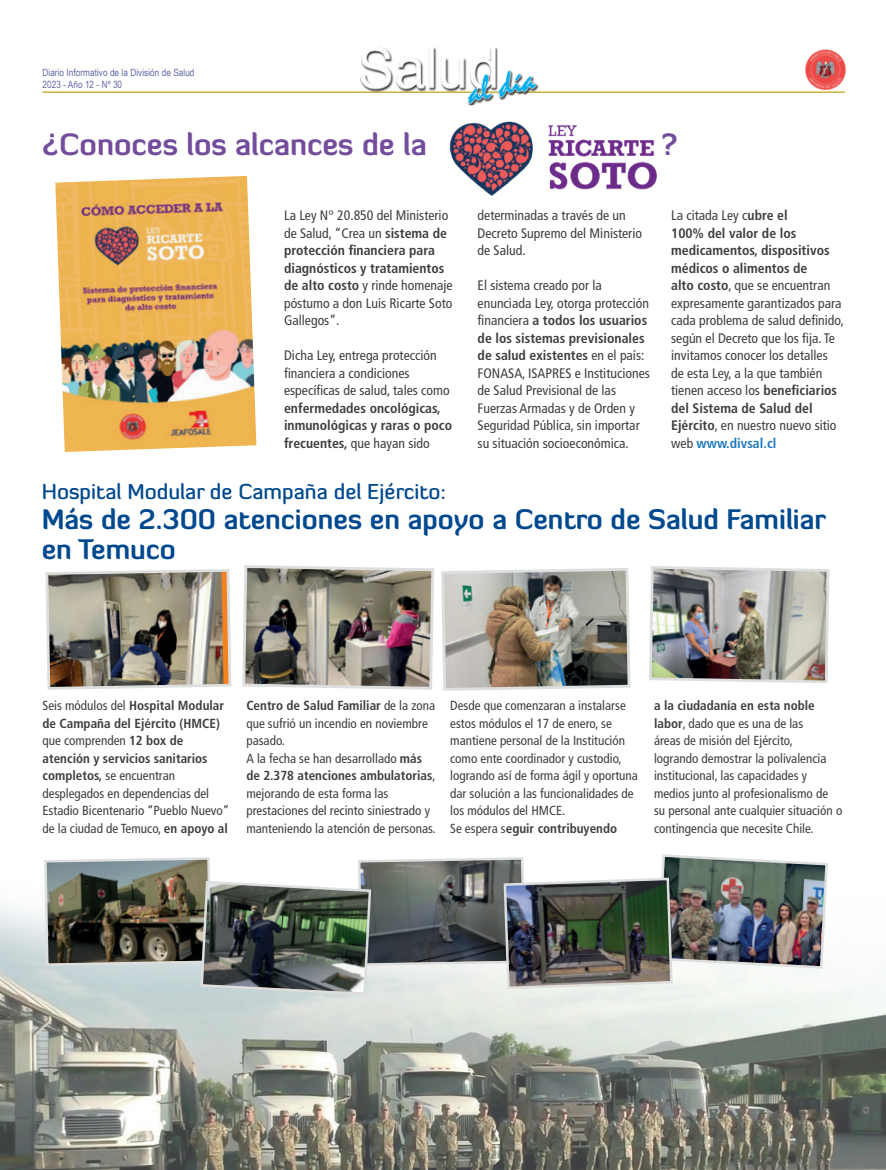
<style>
.page{position:relative;width:886px;height:1170px;background:#fff}
.page>*{position:absolute;margin:0;border:0;box-sizing:border-box;transform-origin:0 0}
.t1{font:700 30px "Diavlo";color:#744c9c}
.t2{font:700 27.5px/30px "Diavlo";color:#01498e}
.t3{font:500 21.25px "Diavlo";color:#01498e}
.t4{font:condensed 13.75px/17.5px "Frutiger LT Std";color:#3e3e3f}
.t5{font:700 condensed 13.75px/17.5px "Frutiger LT Std";color:#3e3e3f}
.t6{font:condensed 13.12px/17.5px "Frutiger LT Std";color:#3e3e3f}
.t7{font:10px/12px "Arial Narrow";letter-spacing:.005em;color:#6168a7}
.s1{font-weight:700}
.s2{font-weight:400}
.s3{font-weight:700;color:#1e79bf}
</style>
<div class="page">
<hr style="left:43px;top:92px;width:802px;height:1px;background:#bea21b">
<img style="left:0;top:905px;width:886px;height:264px">
<img style="left:348px;top:46px;width:195px;height:60px">
<img style="left:43px;top:854px;width:786px;height:142px">
<img style="left:45px;top:569px;width:187px;height:121px">
<img style="left:242px;top:565px;width:389px;height:126px">
<img style="left:649px;top:566px;width:181px;height:117px">
<img style="left:802px;top:49px;width:44px;height:44px">
<img style="left:55px;top:176px;width:201px;height:276px">
<img style="left:449px;top:121px;width:208px;height:75px">
<p class="t7" style="left:43px;top:66px;width:153px">Diario Informativo de la División de Salud<br>2023 - Año 12 - Nº 30</p>
<h1 class="t1" style="left:43px;top:125px;width:386px">¿Conoces los alcances de la</h1>
<p class="t4" style="left:284px;top:207px;width:170px">La Ley N° 20.850 del Ministerio de Salud, “Crea un <span class="s1">sistema de protección financiera para diagnósticos y tratamientos de alto costo</span> y rinde homenaje póstumo a don Luis Ricarte Soto<br>Gallegos”.</p>
<p class="t4" style="left:284px;top:347px;width:167px">Dicha Ley, entrega protección financiera a condiciones específicas de salud, tales como</p>
<p class="t5" style="left:284px;top:399px;width:170px">enfermedades oncológicas, inmunológicas y raras o poco frecuentes, <span class="s2">que hayan sido</span></p>
<h1 class="t1" style="left:661px;top:125px;width:18px">?</h1>
<p class="t4" style="left:478px;top:207px;width:166px">determinadas a través de un<br>Decreto Supremo del Ministerio de Salud.</p>
<p class="t4" style="left:478px;top:277px;width:174px">El sistema creado por la enunciada Ley, otorga protección financiera <span class="s1">a todos los usuarios de los sistemas previsionales de salud existentes</span> en el país:<br>FONASA, ISAPRES e Instituciones de Salud Previsional de las<br>Fuerzas Armadas y de Orden y<br>Seguridad Pública, sin importar su situación socioeconómica.</p>
<p class="t4" style="left:671px;top:207px;width:174px">La citada Ley c<span class="s1">ubre el<br>100% del valor de los medicamentos, dispositivos médicos o alimentos de<br>alto costo</span>, que se encuentran expresamente garantizados para cada problema de salud definido, según el Decreto que los fija. Te invitamos conocer los detalles<br>de esta Ley, a la que también tienen acceso los <span class="s1">beneficiarios del Sistema de Salud del<br>Ejército</span>, en nuestro nuevo sitio web <span class="s3">www.divsal.cl</span></p>
<h3 class="t3" style="left:42px;top:478px;width:405px">Hospital Modular de Campaña del Ejército:</h3>
<h2 class="t2" style="left:42px;top:503px;width:786px">Más de 2.300 atenciones en apoyo a Centro de Salud Familiar en Temuco</h2>
<p class="t6" style="left:43px;top:697px;width:188px">Seis módulos del <span class="s1">Hospital Modular de Campaña del Ejército (HMCE) </span>que comprenden <span class="s1">12 box de atención y servicios sanitarios completos,</span> se encuentran desplegados en dependencias del<br>Estadio Bicentenario “Pueblo Nuevo” de la ciudad de Temuco, <span class="s1">en apoyo al</span></p>
<p class="t6" style="left:246px;top:697px;width:191px"><span class="s1">Centro de Salud Familiar</span> de la zona que sufrió un incendio en noviembre pasado.<br>A la fecha se han desarrollado <span class="s1">más de 2.378 atenciones ambulatorias</span>, mejorando de esta forma las prestaciones del recinto siniestrado y manteniendo la atención de personas.</p>
<p class="t6" style="left:450px;top:697px;width:189px">Desde que comenzaran a instalarse estos módulos el 17 de enero, se mantiene personal de la Institución como ente coordinador y custodio, logrando así de forma ágil y oportuna dar solución a las funcionalidades de los módulos del HMCE.<br>Se espera s<span class="s1">eguir contribuyendo</span></p>
<p class="t6" style="left:654px;top:697px;width:190px"><span class="s1">a la ciudadanía en esta noble labor</span>, dado que es una de las<br>áreas de misión del Ejército,<br>logrando demostrar la polivalencia institucional, las capacidades y medios junto al profesionalismo de su personal ante cualquier situación o contingencia que necesite Chile.</p>
</div>
